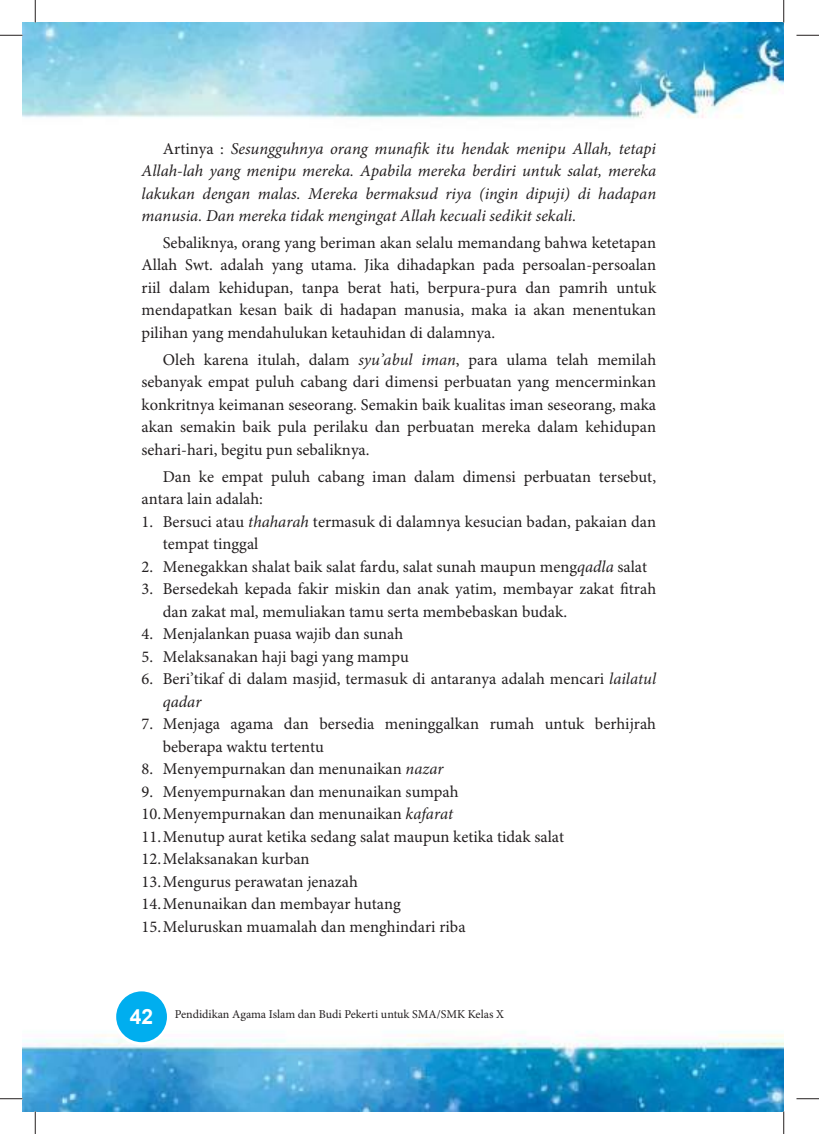
<style>
.page{position:relative;width:819px;height:1134px;background:#fff}
.page>*{position:absolute;margin:0;border:0;box-sizing:border-box;transform-origin:0 0}
.t1{font:700 21px "Arial";color:#fff}
.t2{font:16.5px/22.5px "Minion Pro";color:#231f20}
.t3{font:italic 16.5px/22.5px "Minion Pro";color:#231f20;text-align:justify}
.t4{font:12px "Minion Pro";letter-spacing:-.005em;color:#231f20}
.s1{font-style:normal}
.s2{font-style:italic}
</style>
<div class="page">
<img style="left:22px;top:22px;width:762px;height:1089px">
<div style="left:115px;top:989px;width:53px;height:54px;background:#00aeef;border-radius:50%"></div>
<div style="left:113px;top:988px;width:57px;height:57px;border:3px solid #fff;border-radius:50%"></div>
<hr style="left:0;top:34px;width:23px;height:2px;background:#fff">
<hr style="left:0;top:1097px;width:23px;height:2px;background:#fff">
<hr style="left:34px;top:0;width:2px;height:23px;background:#fff">
<svg style="left:0;top:35px;width:23px;height:1px"></svg>
<svg style="left:796px;top:35px;width:23px;height:1px"></svg>
<svg style="left:0;top:1098px;width:23px;height:1px"></svg>
<svg style="left:796px;top:1098px;width:23px;height:1px"></svg>
<svg style="left:35px;top:0;width:1px;height:23px"></svg>
<svg style="left:35px;top:1111px;width:1px;height:23px"></svg>
<svg style="left:783px;top:0;width:1px;height:23px"></svg>
<svg style="left:783px;top:1111px;width:1px;height:23px"></svg>
<p class="t3" style="left:142px;top:139px;width:516px;text-indent:21px"><span class="s1">Artinya :</span> Sesungguhnya orang munafik itu hendak menipu Allah, tetapi Allah-lah yang menipu mereka. Apabila mereka berdiri untuk salat, mereka lakukan dengan malas. Mereka bermaksud riya (ingin dipuji) di hadapan manusia. Dan mereka tidak mengingat Allah kecuali sedikit sekali.</p>
<p class="t2" style="left:142px;top:232px;width:516px;text-align:justify;text-indent:21px">Sebaliknya, orang yang beriman akan selalu memandang bahwa ketetapan Allah Swt. adalah yang utama. Jika dihadapkan pada persoalan-persoalan riil dalam kehidupan, tanpa berat hati, berpura-pura dan pamrih untuk mendapatkan kesan baik di hadapan manusia, maka ia akan menentukan pilihan yang mendahulukan ketauhidan di dalamnya.</p>
<p class="t2" style="left:142px;top:349px;width:516px;text-align:justify;text-indent:21px">Oleh karena itulah, dalam <span class="s2">syu’abul iman</span>, para ulama telah memilah sebanyak empat puluh cabang dari dimensi perbuatan yang mencerminkan konkritnya keimanan seseorang. Semakin baik kualitas iman seseorang, maka akan semakin baik pula perilaku dan perbuatan mereka dalam kehidupan sehari-hari, begitu pun sebaliknya.</p>
<p class="t2" style="left:142px;top:465px;width:516px;text-indent:21px">Dan ke empat puluh cabang iman dalam dimensi perbuatan tersebut, antara lain adalah:</p>
<p class="t2" style="left:163px;top:510px;width:495px;text-indent:-21px">1. Bersuci atau <span class="s2">thaharah</span> termasuk di dalamnya kesucian badan, pakaian dan tempat tinggal</p>
<p class="t2" style="left:142px;top:555px;width:507px">2. Menegakkan shalat baik salat fardu, salat sunah maupun meng<span class="s2">qadla</span> salat</p>
<p class="t2" style="left:163px;top:578px;width:495px;text-indent:-21px">3. Bersedekah kepada fakir miskin dan anak yatim, membayar zakat fitrah dan zakat mal, memuliakan tamu serta membebaskan budak.</p>
<p class="t2" style="left:142px;top:623px;width:263px">4. Menjalankan puasa wajib dan sunah</p>
<p class="t2" style="left:142px;top:646px;width:269px">5. Melaksanakan haji bagi yang mampu</p>
<p class="t2" style="left:163px;top:668px;width:495px;text-indent:-21px">6. Beri’tikaf di dalam masjid, termasuk di antaranya adalah mencari <span class="s2">lailatul qadar</span></p>
<p class="t2" style="left:163px;top:713px;width:495px;text-indent:-21px">7. Menjaga agama dan bersedia meninggalkan rumah untuk berhijrah beberapa waktu tertentu</p>
<p class="t2" style="left:142px;top:758px;width:303px">8. Menyempurnakan dan menunaikan <span class="s2">nazar</span></p>
<p class="t2" style="left:142px;top:781px;width:319px">9. Menyempurnakan dan menunaikan sumpah</p>
<p class="t2" style="left:142px;top:803px;width:313px">10. Menyempurnakan dan menunaikan <span class="s2">kafarat</span></p>
<p class="t2" style="left:142px;top:826px;width:424px">11. Menutup aurat ketika sedang salat maupun ketika tidak salat</p>
<p class="t2" style="left:142px;top:848px;width:170px">12. Melaksanakan kurban</p>
<p class="t2" style="left:142px;top:871px;width:218px">13. Mengurus perawatan jenazah</p>
<p class="t2" style="left:142px;top:893px;width:261px">14. Menunaikan dan membayar hutang</p>
<p class="t2" style="left:142px;top:916px;width:325px">15. Meluruskan muamalah dan menghindari riba</p>
<p class="t1" style="left:130px;top:1004px;width:25px">42</p>
<p class="t4" style="left:175px;top:1008px;width:331px">Pendidikan Agama Islam dan Budi Pekerti untuk SMA/SMK Kelas X</p>
</div>
